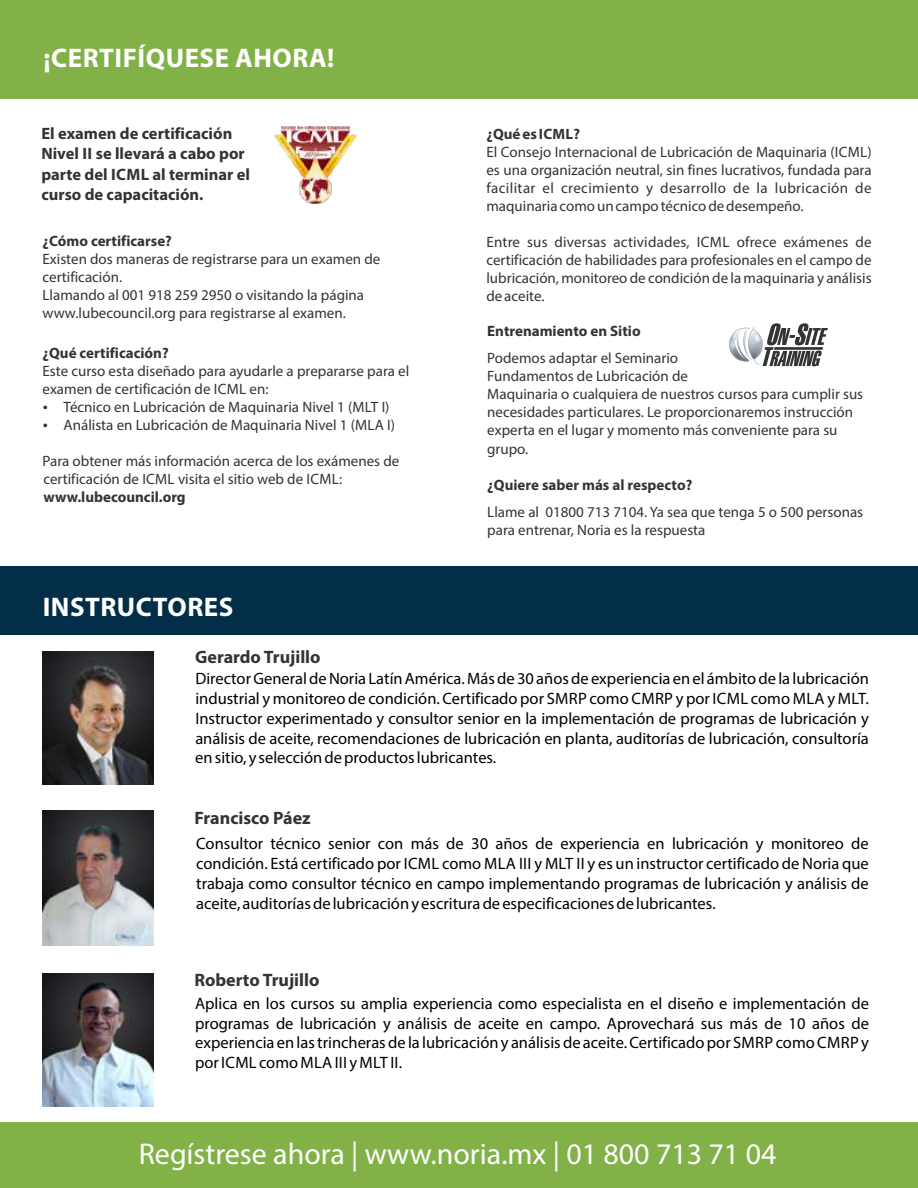
<style>
.page{position:relative;width:918px;height:1188px;background:#fff}
.page>*{position:absolute;margin:0;border:0;box-sizing:border-box;transform-origin:0 0}
.t1{font:30px "Myriad Pro";color:#fff}
.t2{font:700 27px "Myriad Pro";letter-spacing:.02em;color:#fff}
.t3{font:700 18px "Myriad Pro";color:#333}
.t4{font:16.5px/19.8px "Myriad Pro";color:#000;text-align:justify}
.t5{font:700 16.5px/20.4px "Myriad Pro";color:#333}
.t6{font:15px/18px "Myriad Pro";color:#333}
.t7{font:700 15px "Myriad Pro";color:#333}
</style>
<div class="page">
<div style="left:0;top:566px;width:918px;height:68px;background:#022e47"></div>
<img style="left:42px;top:651px;width:112px;height:134px">
<img style="left:42px;top:973px;width:112px;height:134px">
<img style="left:42px;top:811px;width:112px;height:134px">
<div style="left:0;top:1122px;width:918px;height:66px;background:#82b147"></div>
<div style="left:0;top:0;width:918px;height:99px;background:#82b147"></div>
<img style="left:275px;top:127px;width:81px;height:77px">
<svg style="left:729px;top:323px;width:99px;height:43px"></svg>
<h2 class="t2" style="left:44px;top:47px;width:292px">¡CERTIFÍQUESE AHORA!</h2>
<p class="t5" style="left:41px;top:124px;width:210px">El examen de certificación<br>Nivel II se llevará a cabo por parte del ICML al terminar el curso de capacitación.</p>
<p class="t7" style="left:43px;top:235px;width:131px">¿Cómo certificarse?</p>
<p class="t6" style="left:43px;top:252px;width:339px">Existen dos maneras de registrarse para un examen de certificación.<br>Llamando al 001 918 259 2950 o visitando la página www.lubecouncil.org para registrarse al examen.</p>
<p class="t7" style="left:43px;top:346px;width:128px">¿Qué certificación?</p>
<p class="t6" style="left:43px;top:363px;width:368px">Este curso esta diseñado para ayudarle a prepararse para el examen de certificación de ICML en:</p>
<p class="t6" style="left:43px;top:399px;width:349px">• Técnico en Lubricación de Maquinaria Nivel 1 (MLT I)</p>
<p class="t6" style="left:43px;top:417px;width:354px">• Análista en Lubricación de Maquinaria Nivel 1 (MLA I)</p>
<p class="t6" style="left:43px;top:453px;width:358px">Para obtener más información acerca de los exámenes de certificación de ICML visita el sitio web de ICML:</p>
<p class="t7" style="left:43px;top:491px;width:144px">www.lubecouncil.org</p>
<h2 class="t2" style="left:43px;top:596px;width:192px">INSTRUCTORES</h2>
<p class="t7" style="left:486px;top:127px;width:95px">¿Qué es ICML?</p>
<p class="t6" style="left:486px;top:144px;width:387px;text-align:justify">El Consejo Internacional de Lubricación de Maquinaria (ICML) es una organización neutral, sin fines lucrativos, fundada para facilitar el crecimiento y desarrollo de la lubricación de maquinaria como un campo técnico de desempeño.</p>
<p class="t6" style="left:486px;top:234px;width:387px;text-align:justify">Entre sus diversas actividades, ICML ofrece exámenes de certificación de habilidades para profesionales en el campo de lubricación, monitoreo de condición de la maquinaria y análisis de aceite.</p>
<p class="t7" style="left:487px;top:325px;width:155px">Entrenamiento en Sitio</p>
<p class="t6" style="left:487px;top:351px;width:377px">Podemos adaptar el Seminario<br>Fundamentos de Lubricación de<br>Maquinaria o cualquiera de nuestros cursos para cumplir sus necesidades particulares. Le proporcionaremos instrucción experta en el lugar y momento más conveniente para su grupo.</p>
<p class="t7" style="left:487px;top:479px;width:207px">¿Quiere saber más al respecto?</p>
<p class="t6" style="left:487px;top:504px;width:377px">Llame al 01800 713 7104. Ya sea que tenga 5 o 500 personas para entrenar, Noria es la respuesta</p>
<p class="t3" style="left:195px;top:650px;width:127px">Gerardo Trujillo</p>
<p class="t4" style="left:195px;top:670px;width:675px">Director General de Noria Latín América. Más de 30 años de experiencia en el ámbito de la lubricación industrial y monitoreo de condición. Certificado por SMRP como CMRP y por ICML como MLA y MLT.<br>Instructor experimentado y consultor senior en la implementación de programas de lubricación y análisis de aceite, recomendaciones de lubricación en planta, auditorías de lubricación, consultoría en sitio, y selección de productos lubricantes.</p>
<p class="t3" style="left:195px;top:810px;width:118px">Francisco Páez</p>
<p class="t4" style="left:196px;top:835px;width:674px">Consultor técnico senior con más de 30 años de experiencia en lubricación y monitoreo de condición. Está certificado por ICML como MLA III y MLT II y es un instructor certificado de Noria que trabaja como consultor técnico en campo implementando programas de lubricación y análisis de aceite, auditorías de lubricación y escritura de especificaciones de lubricantes.</p>
<p class="t3" style="left:194px;top:973px;width:127px">Roberto Trujillo</p>
<p class="t4" style="left:195px;top:995px;width:675px">Aplica en los cursos su amplia experiencia como especialista en el diseño e implementación de programas de lubricación y análisis de aceite en campo. Aprovechará sus más de 10 años de experiencia en las trincheras de la lubricación y análisis de aceite. Certificado por SMRP como CMRP y por ICML como MLAIII y MLT II.</p>
<h1 class="t1" style="left:139px;top:1142px;width:639px">Regístrese ahora | www.noria.mx | 01 800 713 71 04</h1>
</div>
